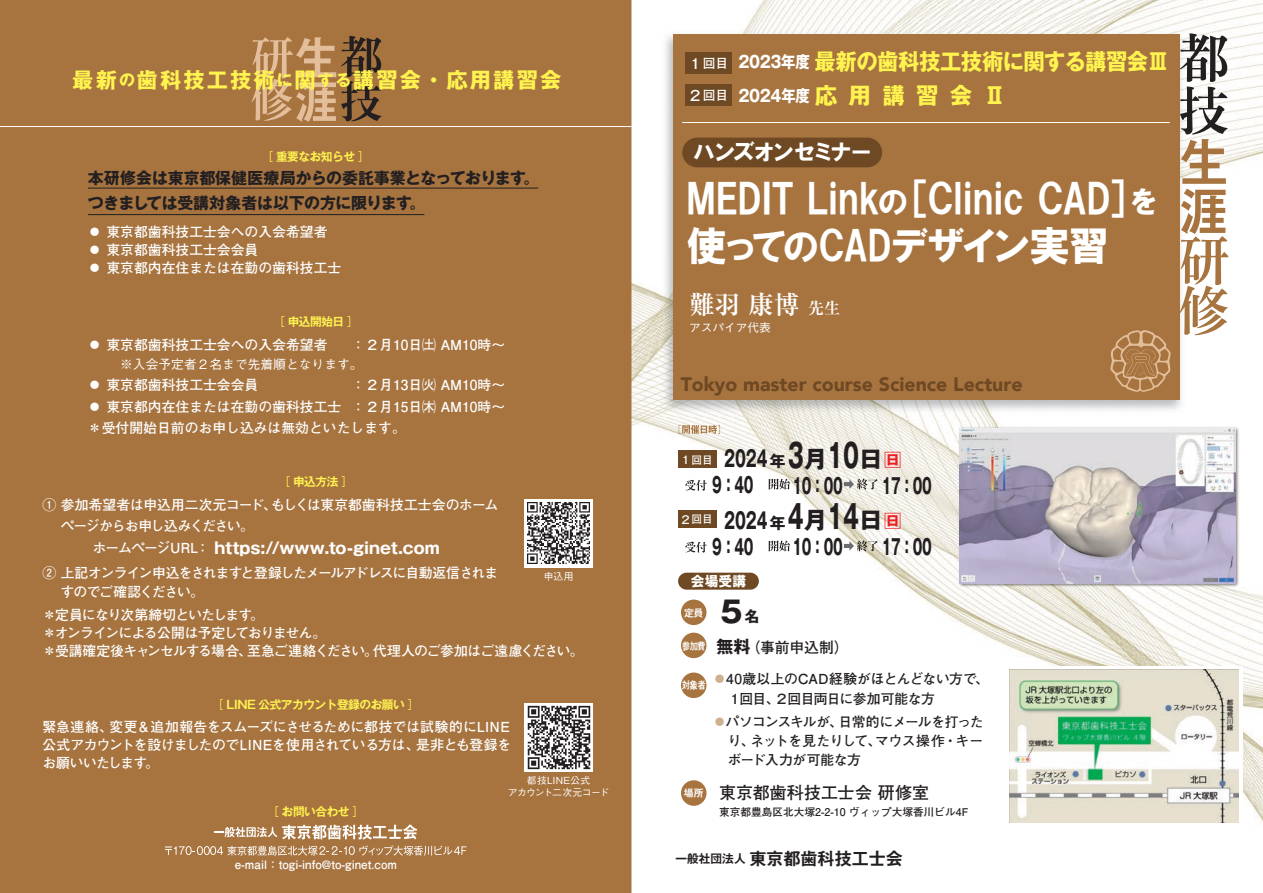
<style>
.page{position:relative;width:1263px;height:893px;background:#fff}
.page>*{position:absolute;margin:0;border:0;box-sizing:border-box;transform-origin:0 0}
.t1{font:40.35px/46.8px "HGP Soei Kakugothic UB";color:#fff}
.t2{font:700 29.7px "Gothic MB101 Pr 6 N";color:#231f20}
.t3{font:700 25.5px "Ryumin Pr 6 N";color:#fff}
.t4{font:700 22.5px "Gothic MB101 Pro";letter-spacing:-.025em;color:#fff34f;scale:.95 1}
.t5{font:22.5px "HGP Soei Kakugothic UB";letter-spacing:.025em;color:#fff}
.t6{font:700 22.35px "Gothic MB101 Pro";color:#231f20;scale:.64 1}
.t7{font:700 21.3px "Gothic MB101 Pro";letter-spacing:-.03em;color:#231f20;scale:.6 1}
.t8{font:700 21.3px "Gothic MB101 Pro";letter-spacing:.1em;color:#fff34f}
.t9{font:900 19.5px "Avenir";color:#6e4923}
.t10{font:700 16.95px "Gothic MB101 Pro De";color:#231f20}
.t11{font:700 16.95px "Futo Go B101 Pr 6 N";color:#231f20}
.t12{font:700 16.5px "Gothic MB101 Pro";letter-spacing:-.025em;color:#fff;scale:.88 1}
.t13{font:700 15.9px/25.5px "Gothic MB101 Pr 6 N";letter-spacing:-.015em;color:#231f20}
.t14{font:700 15.9px "Gothic MB101 Pr 6 N";letter-spacing:.005em;color:#fff}
.t15{font:700 14.85px "Futo Go B101 Pr 6 N";letter-spacing:-.01em;color:#231f20}
.t16{font:700 13.8px/21.3px "Futo Go B101 Pro";color:#fff}
.t17{font:700 13.8px/19.2px "Futo Go B101 Pr 6 N";letter-spacing:-.035em;color:#231f20}
.t18{font:700 13.8px/17.9px "Futo Go B101 Pr 6 N";letter-spacing:-.03em;color:#fff;text-align:justify}
.t19{font:700 13.8px/17.9px "Futo Go B101 Pro";letter-spacing:-.06em;color:#fff}
.t20{font:700 13.8px/21.3px "Futo Go B101 Pro";letter-spacing:-.03em;color:#fff}
.t21{font:700 13.8px/19.2px "Futo Go B101 Pro";letter-spacing:-.07em;color:#fff}
.t22{font:13.8px "HGP Soei Kakugothic UB";color:#fff}
.t23{font:500 12.75px "Gothic BBB Pr 6 N";color:#fff}
.t24{font:700 12.75px "Futo Go B101 Pr 6 N";color:#fff}
.t25{font:700 11.7px "Gothic MB101 Pro De";letter-spacing:-.04em;color:#fff34f}
.t26{font:700 11.7px "Futo Go B101 Pro";color:#fff}
.t27{font:500 11.7px "Gothic BBB Pr 6 N";color:#fff}
.t28{font:700 10.65px "Futo Go B101 Pro";color:#231f20}
.t29{font:700 10.65px "Futo Go B101 Pr 6 N";color:#fff}
.t30{font:10.65px "Midashi Go Pr 6 N MB31";letter-spacing:-.085em;color:#fff}
.t31{font:10.65px "Midashi Go Pr 6 N MB31";letter-spacing:-.085em;color:#fff;scale:.8 1}
.t32{font:500 9.75px/11.9px "Gothic BBB Pr 6 N";letter-spacing:.025em;color:#fff;text-align:center}
.t33{font:7.2px "Shin Go Pr 6 N";color:#231f20}
.s1{font-size:15.9px}
.s2{font-family:"Gothic BBB Pro";font-weight:500}
.s3{font-family:"Futo Go B101 Pro";font-size:13.8px}
.s4{font-family:"Gothic BBB Pr 6 N";font-weight:500}
.s5{font-size:14.85px}
.s6{font-size:16.5px;color:#fff}
.s7{font-size:22.5px;color:#fff34f}
.s8{font-size:31.95px}
.s9{font-size:38.25px}
.s10{font-size:16.2px}
.s11{font-size:32.85px}
.s12{font-size:23.4px}
.s13{font-family:"Gothic MB101 Pr 6 N";font-size:16.5px;color:#ee1d23}
.s14{font-size:11.7px}
.s15{font-family:"Gothic MB101 Pr 6 N";font-size:16.95px}
.s16{color:#ceaf8f}
</style>
<div class="page">
<div style="left:0;top:0;width:631px;height:893px;background:#a77440"></div>
<img style="left:631px;top:0;width:632px;height:893px">
<hr style="left:0;top:126px;width:631px;height:1px;background:#fff">
<svg style="left:251px;top:36px;width:130px;height:86px"></svg>
<img style="left:659px;top:28px;width:528px;height:389px">
<div style="left:674px;top:34px;width:506px;height:366px;background:#a77440"></div>
<svg style="left:1179px;top:33px;width:49px;height:302px"></svg>
<svg style="left:1110px;top:330px;width:61px;height:62px"></svg>
<svg style="left:1005px;top:666px;width:238px;height:160px"></svg>
<img style="left:1009px;top:670px;width:229px;height:152px">
<div style="left:682px;top:138px;width:200px;height:29px;background:#6e4923;border-radius:15px"></div>
<div style="left:678px;top:573px;width:81px;height:17px;background:#6e4923;border-radius:9px"></div>
<div style="left:681px;top:633px;width:25px;height:25px;background:#a77440;border-radius:50%"></div>
<div style="left:681px;top:599px;width:25px;height:26px;background:#a77440;border-radius:50%"></div>
<div style="left:681px;top:780px;width:25px;height:26px;background:#a77440;border-radius:50%"></div>
<svg style="left:679px;top:425px;width:41px;height:9px"></svg>
<svg style="left:685px;top:480px;width:22px;height:11px"></svg>
<svg style="left:769px;top:479px;width:21px;height:11px"></svg>
<svg style="left:844px;top:479px;width:33px;height:10px"></svg>
<svg style="left:685px;top:542px;width:22px;height:11px"></svg>
<svg style="left:769px;top:541px;width:21px;height:10px"></svg>
<svg style="left:844px;top:540px;width:33px;height:11px"></svg>
<div style="left:678px;top:451px;width:38px;height:17px;background:#6e4923"></div>
<div style="left:678px;top:511px;width:38px;height:17px;background:#6e4923"></div>
<div style="left:681px;top:672px;width:25px;height:26px;background:#a77440;border-radius:50%"></div>
<svg style="left:165px;top:824px;width:301px;height:32px"></svg>
<img style="left:524px;top:703px;width:69px;height:69px">
<hr style="left:88px;top:188px;width:450px;height:1px;background:#231f20">
<hr style="left:88px;top:214px;width:336px;height:1px;background:#231f20">
<div style="left:525px;top:499px;width:68px;height:68px;background:#fff"></div>
<img style="left:528px;top:502px;width:62px;height:62px">
<div style="left:685px;top:52px;width:47px;height:22px;background:#6e4923"></div>
<div style="left:685px;top:84px;width:47px;height:22px;background:#6e4923"></div>
<hr style="left:682px;top:122px;width:488px;height:1px;background:#fff">
<img style="left:957px;top:425px;width:283px;height:163px">
<img style="left:960px;top:428px;width:275px;height:155px">
<h3 class="t8" style="left:72px;top:63px;width:490px">最新<span class="s1">の</span>歯科技工技術<span class="s1">に</span>関<span class="s1">する</span>講習会・応用講習会</h3>
<p class="t25" style="left:261px;top:147px;width:110px"><span class="s2">［</span> 重要なお知らせ <span class="s2">］</span></p>
<p class="t13" style="left:88px;top:165px;width:453px">本研修会は東京都保健医療局からの委託事業となっております。つきましては受講対象者は以下の方に限ります。</p>
<p class="t16" style="left:88px;top:220px;width:241px">● 東京都歯科技工士会への入会希望者</p>
<p class="t16" style="left:88px;top:237px;width:172px">● 東京都歯科技工士会会員</p>
<p class="t16" style="left:88px;top:255px;width:255px">● 東京都内在住または在勤の歯科技工士</p>
<p class="t25" style="left:273px;top:311px;width:87px"><span class="s2">［</span> 申込開始日 <span class="s2">］</span></p>
<p class="t16" style="left:88px;top:332px;width:241px">● 東京都歯科技工士会への入会希望者</p>
<p class="t16" style="left:352px;top:332px;width:155px">：２月10日㈯ AM10時～</p>
<p class="t23" style="left:120px;top:354px;width:244px">※入会予定者２名まで先着順となります。</p>
<p class="t16" style="left:88px;top:373px;width:172px">● 東京都歯科技工士会会員</p>
<p class="t16" style="left:352px;top:373px;width:155px">：２月13日㈫ AM10時～</p>
<p class="t16" style="left:88px;top:394px;width:419px">● 東京都内在住または在勤の歯科技工士 ：２月15日㈭ AM10時～＊受付開始日前のお申し込みは無効といたします。</p>
<p class="t25" style="left:278px;top:471px;width:76px"><span class="s2">［</span> 申込方法 <span class="s2">］</span></p>
<p class="t20" style="left:60px;top:492px;width:439px;text-indent:-18px">① 参加希望者は申込用二次元コード、もしくは東京都歯科技工士会のホームページからお申し込みください。</p>
<p class="t14" style="left:60px;top:535px;width:381px"><span class="s3">　 　ホームページURL：</span> https://www.to-ginet.com</p>
<p class="t21" style="left:60px;top:561px;width:439px;text-indent:-18px">② 上記オンライン申込をされますと登録したメールアドレスに自動返信されますのでご確認ください。</p>
<p class="t19" style="left:42px;top:604px;width:543px">＊定員になり次第締切といたします。<br>＊オンラインによる公開は予定しておりません。<br>＊受講確定後キャンセルする場合、至急ご連絡ください。代理人のご参加はご遠慮ください。</p>
<p class="t32" style="left:544px;top:569px;width:31px">申込用</p>
<p class="t25" style="left:212px;top:694px;width:209px"><span class="s4">［</span> LINE 公式アカウント登録のお願い <span class="s4">］</span></p>
<p class="t18" style="left:42px;top:717px;width:471px">緊急連絡、変更＆追加報告をスムーズにさせるために都技では試験的にLINE公式アカウントを設けましたのでLINEを使用されている方は、是非とも登録をお願いいたします。</p>
<p class="t25" style="left:267px;top:801px;width:99px"><span class="s2">［</span> お問い合わせ <span class="s2">］</span></p>
<p class="t26" style="left:235px;top:855px;width:164px">e-mail：togi-info@to-ginet.com</p>
<p class="t32" style="left:508px;top:773px;width:103px">都技LINE公式<br>アカウント二次元コード</p>
<p class="t24" style="left:688px;top:53px;width:42px"><span class="s5">１</span>回目</p>
<p class="t24" style="left:688px;top:85px;width:42px"><span class="s5">２</span>回目</p>
<h3 class="t4" style="left:739px;top:43px;width:454px"><span class="s6">2023年度</span>最新の歯科技工技術に関する講習会Ⅲ</h3>
<p class="t12" style="left:739px;top:82px;width:305px">2024年度<span class="s7">応用講習会 Ⅱ</span></p>
<h3 class="t5" style="left:694px;top:141px;width:179px">ハンズオンセミナー</h3>
<h1 class="t1" style="left:686px;top:175px;width:472px">MEDIT Link<span class="s8">の</span>［Clinic CAD］<span class="s8">を</span>使<span class="s9">っての</span>CADデザイン実習</h1>
<h3 class="t3" style="left:689px;top:284px;width:153px">難羽 康博 <span class="s10">先生</span></h3>
<p class="t27" style="left:689px;top:318px;width:83px">アスパイア代表</p>
<h3 class="t9" style="left:681px;top:367px;width:343px">Tokyo master course Science Lecture</h3>
<h3 class="t6" style="left:724px;top:440px;width:278px">2024<span class="s1">年</span><span class="s11">3</span><span class="s12">月</span><span class="s11">10</span><span class="s12">日</span><span class="s13">日</span></h3>
<h3 class="t7" style="left:712px;top:468px;width:70px">9：40</h3>
<h3 class="t7" style="left:793px;top:468px;width:85px">10：00</h3>
<h3 class="t7" style="left:882px;top:468px;width:85px">17：00</h3>
<p class="t29" style="left:680px;top:451px;width:34px"><span class="s14">１</span>回目</p>
<p class="t29" style="left:680px;top:511px;width:34px"><span class="s14">２</span>回目</p>
<h3 class="t6" style="left:724px;top:501px;width:278px">2024<span class="s1">年</span><span class="s11">4</span><span class="s12">月</span><span class="s11">14</span><span class="s12">日</span><span class="s13">日</span></h3>
<h3 class="t7" style="left:712px;top:529px;width:70px">9：40</h3>
<h3 class="t7" style="left:793px;top:530px;width:85px">10：00</h3>
<h3 class="t7" style="left:882px;top:530px;width:85px">17：00</h3>
<p class="t22" style="left:691px;top:574px;width:57px">会場受講</p>
<p class="t30" style="left:684px;top:604px;width:22px">定員</p>
<h2 class="t2" style="left:716px;top:587px;width:44px">５<span class="s5">名</span></h2>
<p class="t15" style="left:682px;top:636px;width:169px"><sup>参加費</sup> <span class="s15">無料</span>（事前申込制）</p>
<p class="t31" style="left:682px;top:677px;width:32px">対象者</p>
<p class="t30" style="left:684px;top:785px;width:22px">場所</p>
<p class="t17" style="left:728px;top:669px;width:263px;text-indent:-15px"><span class="s16">●</span>40歳以上のCAD経験がほとんどない方で、<br>１回目、２回目両日に参加可能な方</p>
<p class="t17" style="left:728px;top:712px;width:257px;text-align:justify;text-indent:-15px"><span class="s16">●</span>パソコンスキルが、日常的にメールを打ったり、ネットを見たりして、マウス操作・キーボード入力が可能な方</p>
<p class="t11" style="left:719px;top:779px;width:211px">東京都歯科技工士会 研修室</p>
<p class="t28" style="left:719px;top:803px;width:251px">東京都豊島区北大塚2-2-10 ヴィップ大塚香川ビル4F</p>
<p class="t10" style="left:675px;top:845px;width:229px"><span class="s14">一般社団法人</span> 東京都歯科技工士会</p>
<p class="t33" style="left:1115px;top:768px;width:23px">ピカソ</p>
</div>
